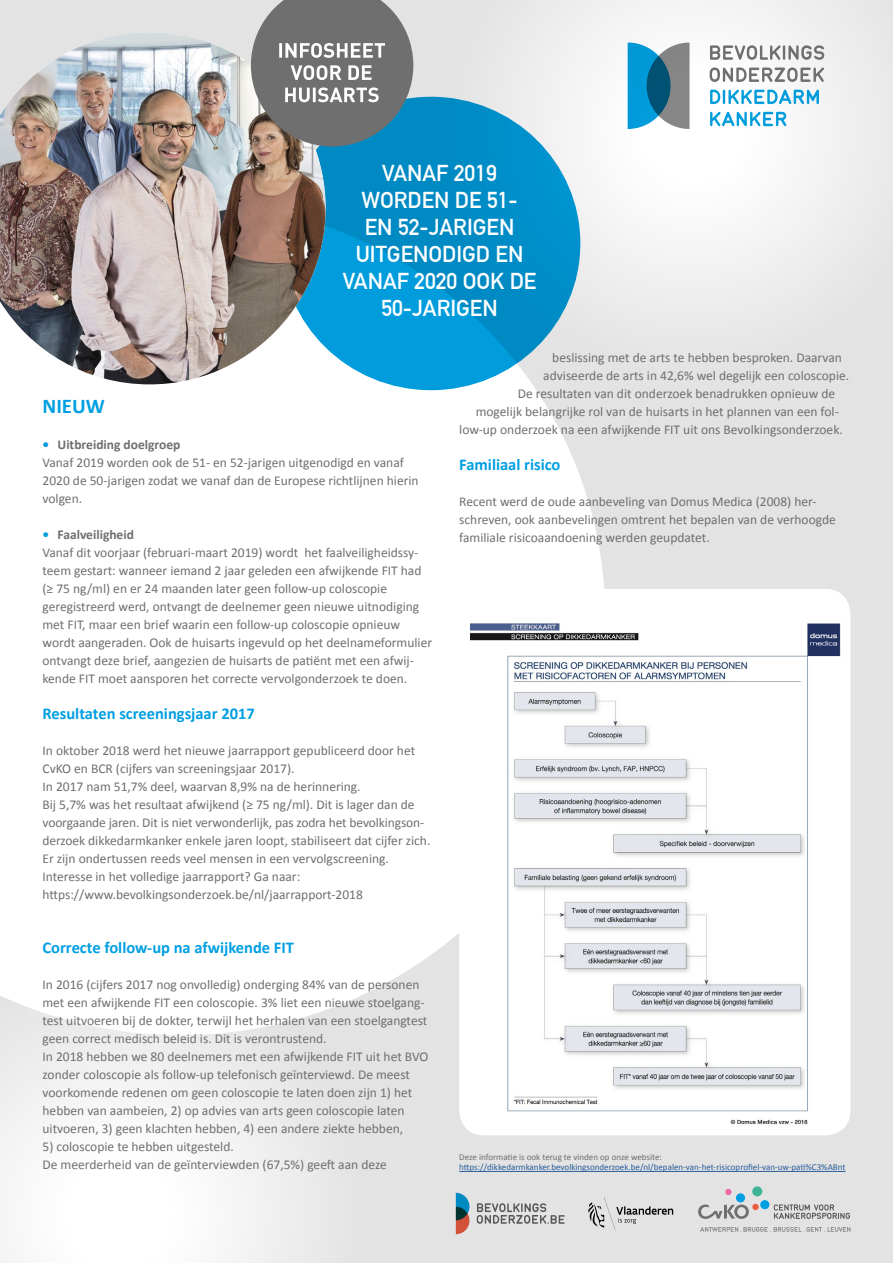
<style>
.page{position:relative;width:893px;height:1263px;background:#e3e3e3}
.page>*{position:absolute;margin:0;border:0;box-sizing:border-box;transform-origin:0 0}
.t1{font:700 22.5px/27px "DIN Alternate";color:#fff;text-align:center}
.t2{font:700 21px "Calibri";color:#009fe3}
.t3{font:700 16.5px "Calibri";color:#009fe3}
.t4{font:13.5px/18px "Calibri";color:#706f6f}
.t5{font:9px "Calibri";color:#275b9b}
.t6{font:9px "Calibri";color:#706f6f}
.s1{font-weight:700;color:#009cdc}
.s2{font-weight:700}
</style>
<div class="page">
<div style="left:0;top:349px;width:604px;height:645px;background:#fff"></div>
<svg style="left:446px;top:0;width:418px;height:375px;fill:#f0f0f0"></svg>
<svg style="left:0;top:967px;width:365px;height:296px"></svg>
<svg style="left:628px;top:43px;width:61px;height:86px;background:#478eab"></svg>
<svg style="left:710px;top:67px;width:114px;height:15px;background:#bcbbbb"></svg>
<svg style="left:710px;top:45px;width:114px;height:15px"></svg>
<svg style="left:710px;top:112px;width:76px;height:14px"></svg>
<svg style="left:710px;top:90px;width:109px;height:14px;background:#86ceec"></svg>
<div style="left:459px;top:589px;width:391px;height:546px;background:#fff;border-radius:25px"></div>
<hr style="left:459px;top:1171px;width:386px;height:1px;background:#275b9b">
<svg style="left:281px;top:97px;width:299px;height:293px;background:#0090cc"></svg>
<img style="left:0;top:33px;width:326px;height:351px">
<svg style="left:251px;top:0;width:162px;height:147px;background:#7f8587"></svg>
<svg style="left:588px;top:1197px;width:85px;height:33px"></svg>
<svg style="left:456px;top:1193px;width:13px;height:41px"></svg>
<svg style="left:477px;top:1203px;width:88px;height:21px"></svg>
<svg style="left:700px;top:1227px;width:150px;height:5px"></svg>
<div style="left:736px;top:1193px;width:9px;height:9px;background:#009fe3;border-radius:50%"></div>
<div style="left:725px;top:1189px;width:7px;height:6px;background:#ed6ea7;border-radius:50%"></div>
<div style="left:752px;top:1186px;width:10px;height:10px;background:#3fb498;border-radius:50%"></div>
<div style="left:752px;top:1204px;width:7px;height:6px;background:#eb5d40;border-radius:50%"></div>
<div style="left:760px;top:1200px;width:9px;height:9px;background:#009fe3;border-radius:50%"></div>
<svg style="left:774px;top:1204px;width:76px;height:15px"></svg>
<svg style="left:698px;top:1204px;width:51px;height:15px"></svg>
<img style="left:471px;top:623px;width:374px;height:504px">
<h1 class="t1" style="left:343px;top:158px;width:195px">VANAF 2019<br>WORDEN DE 51-<br>EN 52-JARIGEN<br>UITGENODIGD EN<br>VANAF 2020 OOK DE<br>50-JARIGEN</h1>
<h2 class="t2" style="left:43px;top:393px;width:64px">NIEUW</h2>
<p class="t4" style="left:43px;top:436px;width:378px"><span class="s1">•</span> <span class="s2">Uitbreiding doelgroep<br></span>Vanaf 2019 worden ook de 51- en 52-jarigen uitgenodigd en vanaf 2020 de 50-jarigen zodat we vanaf dan de Europese richtlijnen hierin volgen.</p>
<p class="t4" style="left:43px;top:526px;width:391px"><span class="s1">•</span> <span class="s2">Faalveiligheid<br></span>Vanaf dit voorjaar (februari-maart 2019) wordt het faalveiligheidssy&shy;teem gestart: wanneer iemand 2 jaar geleden een afwijkende FIT had (≥ 75 ng/ml) en er 24 maanden later geen follow-up coloscopie geregistreerd werd, ontvangt de deelnemer geen nieuwe uitnodiging met FIT, maar een brief waarin een follow-up coloscopie opnieuw wordt aangeraden. Ook de huisarts ingevuld op het deelnameformulier ontvangt deze brief, aangezien de huisarts de patiënt met een afwij&shy;kende FIT moet aansporen het correcte vervolgonderzoek te doen.</p>
<p class="t3" style="left:43px;top:703px;width:214px">Resultaten screeningsjaar 2017</p>
<p class="t4" style="left:43px;top:742px;width:389px">In oktober 2018 werd het nieuwe jaarrapport gepubliceerd door het CvKO en BCR (cijfers van screeningsjaar 2017).<br>In 2017 nam 51,7% deel, waarvan 8,9% na de herinnering.<br>Bij 5,7% was het resultaat afwijkend (≥ 75 ng/ml). Dit is lager dan de voorgaande jaren. Dit is niet verwonderlijk, pas zodra het bevolkingson&shy;derzoek dikkedarmkanker enkele jaren loopt, stabiliseert dat cijfer zich.<br>Er zijn ondertussen reeds veel mensen in een vervolgscreening.<br>Interesse in het volledige jaarrapport? Ga naar: https://www.bevolkingsonderzoek.be/nl/jaarrapport-2018</p>
<p class="t3" style="left:43px;top:937px;width:253px">Correcte follow-up na afwijkende FIT</p>
<p class="t4" style="left:43px;top:976px;width:387px">In 2016 (cijfers 2017 nog onvolledig) onderging 84% van de personen met een afwijkende FIT een coloscopie. 3% liet een nieuwe stoelgang&shy;test uitvoeren bij de dokter, terwijl het herhalen van een stoelgangtest geen correct medisch beleid is. Dit is verontrustend.<br>In 2018 hebben we 80 deelnemers met een afwijkende FIT uit het BVO zonder coloscopie als follow-up telefonisch geïnterviewd. De meest voorkomende redenen om geen coloscopie te laten doen zijn 1) het hebben van aambeien, 2) op advies van arts geen coloscopie laten uitvoeren, 3) geen klachten hebben, 4) een andere ziekte hebben,</p>
<p class="t4" style="left:43px;top:1138px;width:346px">5) coloscopie te hebben uitgesteld.<br>De meerderheid van de geïnterviewden (67,5%) geeft aan deze</p>
<p class="t4" style="left:552px;top:348px;width:291px">beslissing met de arts te hebben besproken. Daarvan</p>
<p class="t4" style="left:543px;top:366px;width:307px">adviseerde de arts in 42,6% wel degelijk een coloscopie.</p>
<p class="t4" style="left:518px;top:384px;width:319px">De resultaten van dit onderzoek benadrukken opnieuw de</p>
<p class="t4" style="left:476px;top:402px;width:365px">mogelijk belangrijke rol van de huisarts in het plannen van een fol-</p>
<p class="t4" style="left:459px;top:420px;width:385px">low-up onderzoek na een afwijkende FIT uit ons Bevolkingsonderzoek.</p>
<p class="t3" style="left:459px;top:454px;width:103px">Familiaal risico</p>
<p class="t4" style="left:459px;top:492px;width:378px">Recent werd de oude aanbeveling van Domus Medica (2008) her&shy;schreven, ook aanbevelingen omtrent het bepalen van de verhoogde familiale risicoaandoening werden geupdatet.</p>
<p class="t6" style="left:459px;top:1151px;width:204px">Deze informatie is ook terug te vinden op onze website:</p>
<p class="t5" style="left:459px;top:1162px;width:388px">https://dikkedarmkanker.bevolkingsonderzoek.be/nl/bepalen-van-het-risicoprofiel-van-uw-pati%C3%ABnt</p>
</div>
